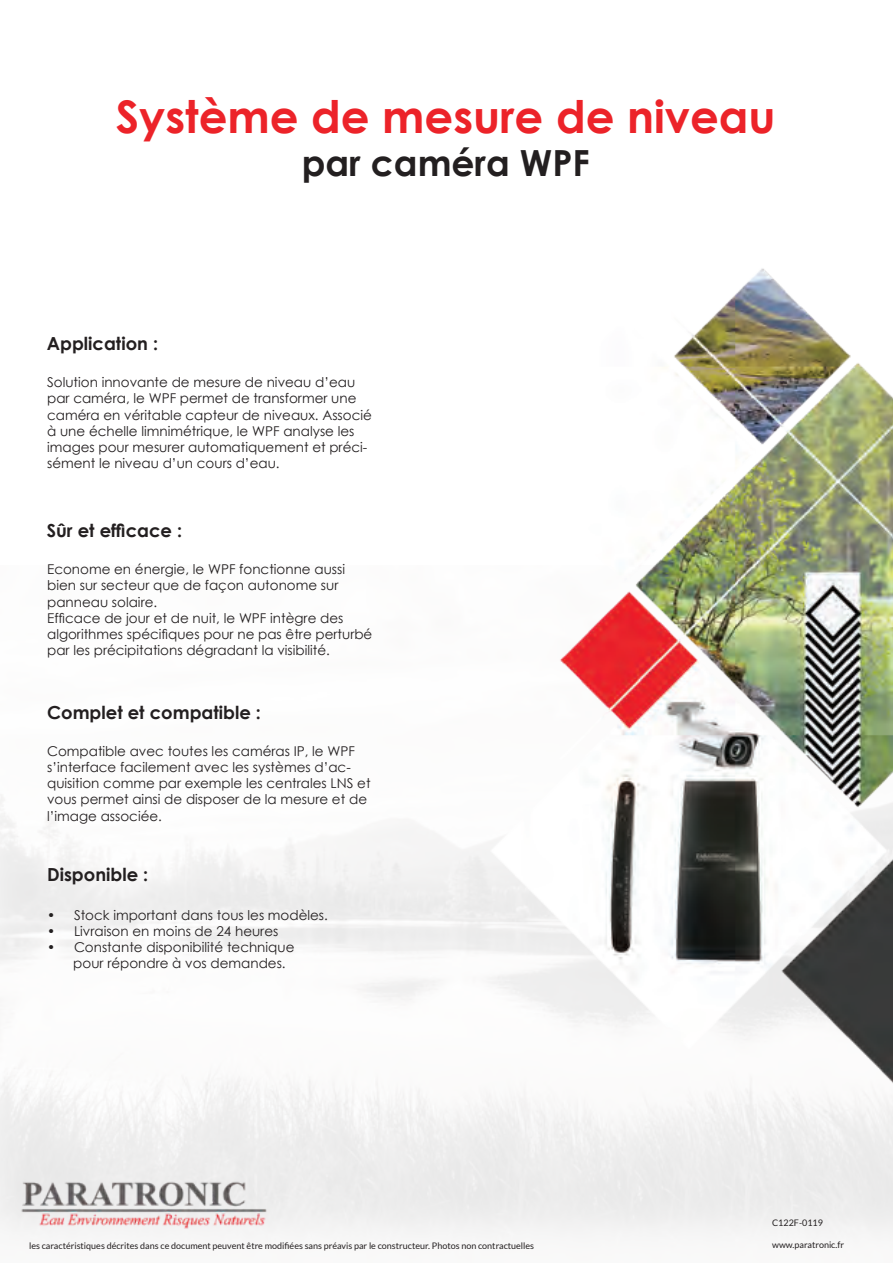
<style>
.page{position:relative;width:893px;height:1263px;background:#fff}
.page>*{position:absolute;margin:0;border:0;box-sizing:border-box;transform-origin:0 0}
.t1{font:700 45px "Century Gothic";color:#ec2329}
.t2{font:700 36px "Century Gothic";color:#231f20}
.t3{font:700 18px "Century Gothic";color:#231f20}
.t4{font:13.5px/16.2px "Century Gothic";color:#231f20}
.t5{font:9px "Lato";color:#231f20}
</style>
<div class="page">
<img style="left:0;top:268px;width:893px;height:969px">
<img style="left:47px;top:705px;width:250px;height:19px">
<h1 class="t1" style="left:116px;top:83px;width:661px">Système de mesure de niveau</h1>
<h2 class="t2" style="left:302px;top:136px;width:289px">par caméra WPF</h2>
<h3 class="t3" style="left:47px;top:330px;width:113px">Application :</h3>
<p class="t4" style="left:47px;top:374px;width:326px">Solution innovante de mesure de niveau d’eau par caméra, le WPF permet de transformer une caméra en véritable capteur de niveaux. Associé à une échelle limnimétrique, le WPF analyse les images pour mesurer automatiquement et préci&shy;sément le niveau d’un cours d’eau.</p>
<h3 class="t3" style="left:47px;top:516px;width:137px">Sûr et efficace :</h3>
<p class="t4" style="left:47px;top:561px;width:327px">Econome en énergie, le WPF fonctionne aussi bien sur secteur que de façon autonome sur panneau solaire.<br>Efficace de jour et de nuit, le WPF intègre des algorithmes spécifiques pour ne pas être perturbé par les précipitations dégradant la visibilité.</p>
<h3 class="t3" style="left:47px;top:698px;width:215px">Complet et compatible :</h3>
<p class="t4" style="left:47px;top:742px;width:325px">Compatible avec toutes les caméras IP, le WPF s’interface facilement avec les systèmes d’ac&shy;quisition comme par exemple les centrales LNS et vous permet ainsi de disposer de la mesure et de l’image associée.</p>
<h3 class="t3" style="left:47px;top:861px;width:103px">Disponible :</h3>
<p class="t4" style="left:47px;top:906px;width:282px">• Stock important dans tous les modèles.</p>
<p class="t4" style="left:47px;top:923px;width:233px">• Livraison en moins de 24 heures</p>
<p class="t4" style="left:73px;top:939px;width:223px;text-indent:-26px">• Constante disponibilité technique pour répondre à vos demandes.</p>
<p class="t5" style="left:29px;top:1240px;width:507px">les caractéristiques décrites dans ce document peuvent être modifiées sans préavis par le constructeur. Photos non contractuelles</p>
<p class="t5" style="left:772px;top:1218px;width:52px">C122F-0119</p>
<p class="t5" style="left:772px;top:1240px;width:73px">www.paratronic.fr</p>
</div>
